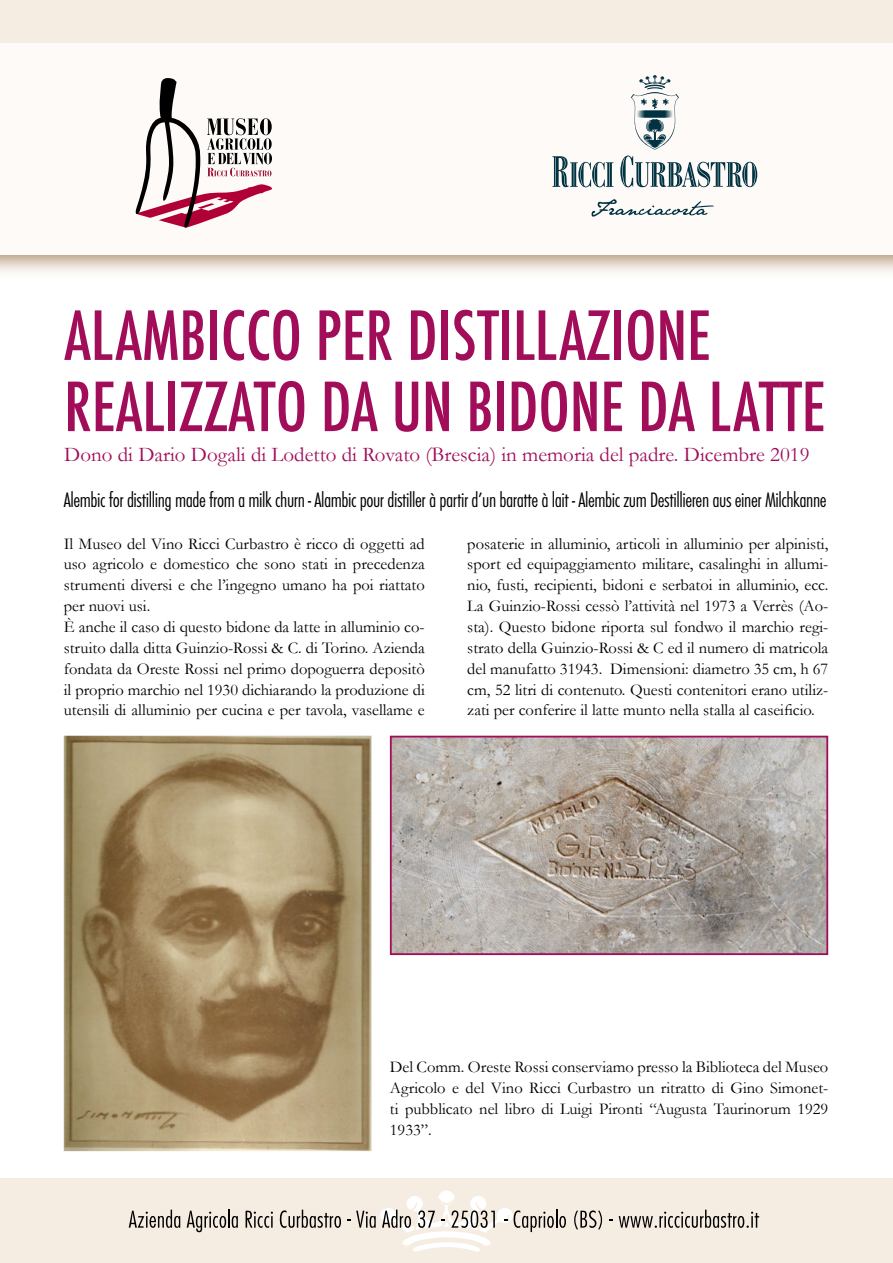
<style>
.page{position:relative;width:893px;height:1263px;background:#fff}
.page>*{position:absolute;margin:0;border:0;box-sizing:border-box;transform-origin:0 0}
.t1{font:500 condensed 74.25px/71.2px "Futura T";color:#a10d59}
.t2{font:300 condensed 21.75px "Futura T";letter-spacing:-.02em;color:#000}
.t3{font:21px "Garamond";color:#a10d59}
.t4{font:16.5px/20.9px "Garamond";color:#000;text-align:justify}
</style>
<div class="page">
<div style="left:0;top:0;width:893px;height:254px;background:#fdfaf7"></div>
<div style="left:0;top:0;width:893px;height:43px;background:#f6ede2"></div>
<svg style="left:136px;top:78px;width:136px;height:150px"></svg>
<svg style="left:631px;top:75px;width:48px;height:75px"></svg>
<svg style="left:552px;top:156px;width:205px;height:31px"></svg>
<svg style="left:591px;top:199px;width:123px;height:18px"></svg>
<div style="left:0;top:1178px;width:893px;height:85px;background:#f6ede2"></div>
<svg style="left:129px;top:1210px;width:51px;height:18px"></svg>
<svg style="left:187px;top:1210px;width:51px;height:22px"></svg>
<svg style="left:246px;top:1211px;width:27px;height:17px"></svg>
<svg style="left:280px;top:1210px;width:61px;height:18px"></svg>
<svg style="left:347px;top:1190px;width:219px;height:42px"></svg>
<svg style="left:574px;top:1210px;width:28px;height:19px"></svg>
<svg style="left:619px;top:1210px;width:140px;height:18px"></svg>
<img style="left:393px;top:739px;width:432px;height:213px">
<div style="left:390px;top:736px;width:438px;height:219px;border:2px solid #a10d59"></div>
<img style="left:64px;top:736px;width:307px;height:415px">
<h1 class="t1" style="left:64px;top:298px;width:763px">ALAMBICCO PER DISTILLAZIONE<br>REALIZZATO DA UN BIDONE DA LATTE</h1>
<p class="t3" style="left:64px;top:442px;width:747px">Dono di Dario Dogali di Lodetto di Rovato (Brescia) in memoria del padre. Dicembre 2019</p>
<h2 class="t2" style="left:64px;top:487px;width:764px">Alembic for distilling made from a milk churn - Alambic pour distiller à partir d’un baratte à lait - Alembic zum Destillieren aus einer Milchkanne</h2>
<p class="t4" style="left:64px;top:533px;width:363px;text-align:left">Il Museo del Vino Ricci Curbastro è ricco di oggetti ad uso agricolo e domestico che sono stati in precedenza strumenti diversi e che l’ingegno umano ha poi riattato per nuovi usi.<br>È anche il caso di questo bidone da latte in alluminio co&shy;struito dalla ditta Guinzio-Rossi &amp; C. di Torino. Azienda fondata da Oreste Rossi nel primo dopoguerra depositò il proprio marchio nel 1930 dichiarando la produzione di utensili di alluminio per cucina e per tavola, vasellame e</p>
<p class="t4" style="left:467px;top:533px;width:363px">posaterie in alluminio, articoli in alluminio per alpinisti, sport ed equipaggiamento militare, casalinghi in allumi&shy;nio, fusti, recipienti, bidoni e serbatoi in alluminio, ecc.<br>La Guinzio-Rossi cessò l’attività nel 1973 a Verrès (Ao&shy;sta). Questo bidone riporta sul fondwo il marchio regi&shy;strato della Guinzio-Rossi &amp; C ed il numero di matricola del manufatto 31943. Dimensioni: diametro 35 cm, h 67 cm, 52 litri di contenuto. Questi contenitori erano utiliz&shy;zati per conferire il latte munto nella stalla al caseificio.</p>
<p class="t4" style="left:390px;top:1056px;width:440px">Del Comm. Oreste Rossi conserviamo presso la Biblioteca del Museo Agricolo e del Vino Ricci Curbastro un ritratto di Gino Simonet&shy;ti pubblicato nel libro di Luigi Pironti “Augusta Taurinorum 1929<br>1933”.</p>
</div>
